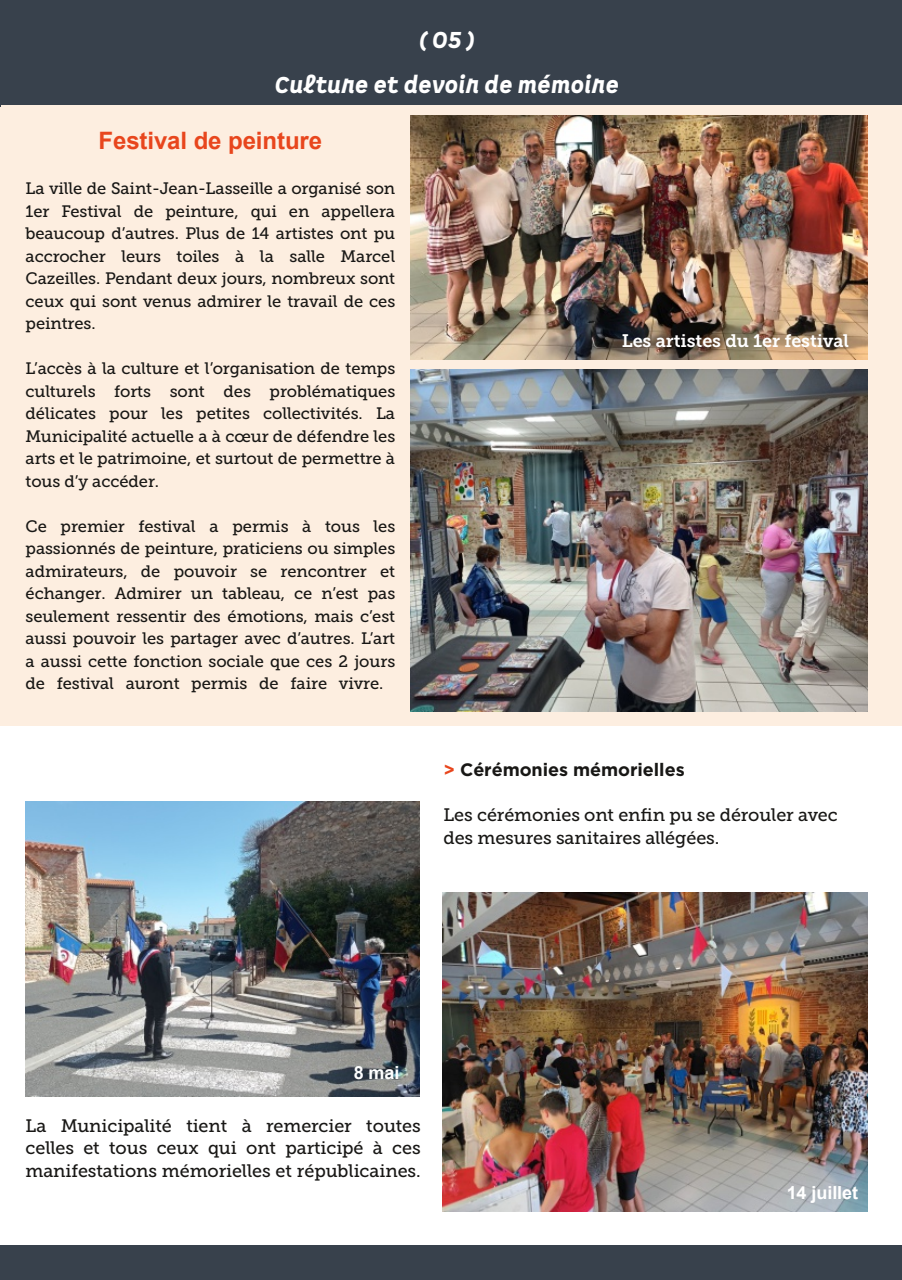
<style>
.page{position:relative;width:902px;height:1280px;background:#fff}
.page>*{position:absolute;margin:0;border:0;box-sizing:border-box;transform-origin:0 0}
.t1{font:700 24px "Arial";letter-spacing:-.005em;color:#e8461d}
.t2{font:italic 900 22.5px/45px "Spock Ess Alt 2";letter-spacing:-.005em;color:#fff;text-align:center}
.t3{font:18px/22.5px "Museo Slab 500";letter-spacing:-.005em;color:#181715}
.t4{font:18px "Museo Slab 700";letter-spacing:-.01em;color:#fff}
.t5{font:700 18px "Gotham HTF";letter-spacing:-.005em;color:#181715}
.t6{font:700 18px "Arial";color:#fff}
.t7{font:16.5px/22.5px "Museo Slab 500";letter-spacing:-.005em;color:#181715;text-align:justify}
.s1{color:#e8461d}
</style>
<div class="page">
<div style="left:0;top:91px;width:901px;height:634px;background:#fdeee0"></div>
<hr style="left:0;top:0;width:1px;height:106px;background:#38414c">
<div style="left:0;top:0;width:901px;height:105px;background:#38414c"></div>
<div style="left:0;top:1246px;width:901px;height:34px;background:#38414c"></div>
<img style="left:410px;top:369px;width:457px;height:342px">
<img style="left:410px;top:116px;width:457px;height:243px">
<img style="left:26px;top:801px;width:394px;height:295px">
<img style="left:442px;top:892px;width:425px;height:319px">
<h2 class="t2" style="left:274px;top:19px;width:346px">(05)<br>Culture et devoir de mémoire</h2>
<h1 class="t1" style="left:99px;top:128px;width:225px">Festival de peinture</h1>
<p class="t7" style="left:26px;top:178px;width:371px">La ville de Saint-Jean-Lasseille a organisé son 1er Festival de peinture, qui en appellera beaucoup d’autres. Plus de 14 artistes ont pu accrocher leurs toiles à la salle Marcel Cazeilles. Pendant deux jours, nombreux sont ceux qui sont venus admirer le travail de ces peintres.</p>
<p class="t7" style="left:26px;top:358px;width:371px">L’accès à la culture et l’organisation de temps culturels forts sont des problématiques délicates pour les petites collectivités. La Municipalité actuelle a à cœur de défendre les arts et le patrimoine, et surtout de permettre à tous d’y accéder.</p>
<p class="t7" style="left:26px;top:515px;width:371px">Ce premier festival a permis à tous les passionnés de peinture, praticiens ou simples admirateurs, de pouvoir se rencontrer et échanger. Admirer un tableau, ce n’est pas seulement ressentir des émotions, mais c’est aussi pouvoir les partager avec d’autres. L’art a aussi cette fonction sociale que ces 2 jours de festival auront permis de faire vivre.</p>
<p class="t4" style="left:621px;top:330px;width:229px">Les artistes du 1er festival</p>
<p class="t5" style="left:443px;top:759px;width:243px"><span class="s1">&gt;</span> Cérémonies mémorielles</p>
<p class="t3" style="left:443px;top:804px;width:396px">Les cérémonies ont enfin pu se dérouler avec des mesures sanitaires allégées.</p>
<p class="t6" style="left:353px;top:1063px;width:47px">8 mai</p>
<p class="t3" style="left:26px;top:1114px;width:396px;text-align:justify">La Municipalité tient à remercier toutes celles et tous ceux qui ont participé à ces manifestations mémorielles et républicaines.</p>
<p class="t6" style="left:786px;top:1183px;width:73px">14 juillet</p>
</div>
